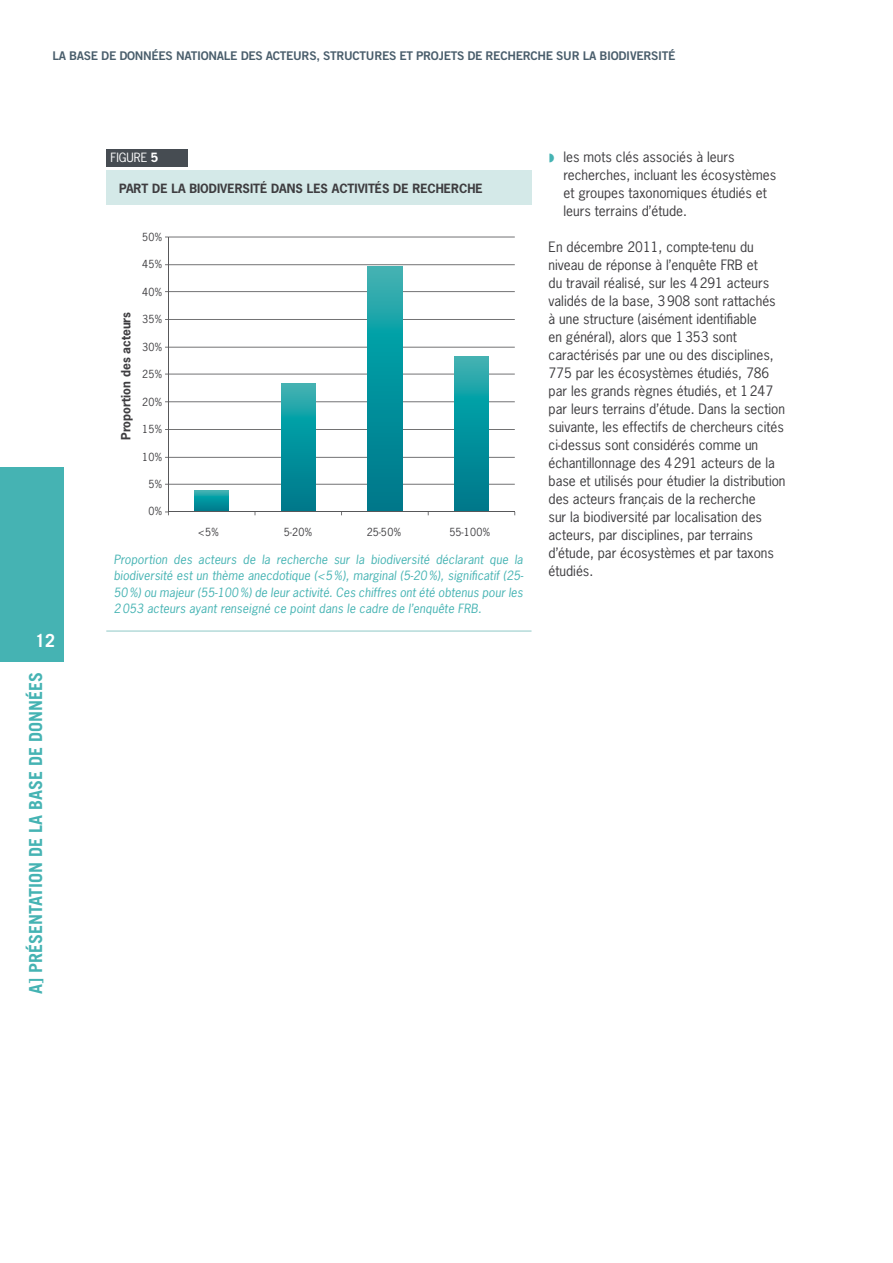
<style>
.page{position:relative;width:893px;height:1263px;background:#fff}
.page>*{position:absolute;margin:0;border:0;box-sizing:border-box;transform-origin:0 0}
.t1{font:700 18px "Trade Gothic LT Std";color:#45b3b3}
.t2{font:700 18px "Trade Gothic LT Std";color:#fff}
.t3{font:13.5px/18px "News Gothic Std";color:#3e3d40}
.t4{font:italic 12px/16.5px "News Gothic Std";letter-spacing:.01em;color:#45b3b3;text-align:justify}
.t5{font:12px "Trade Gothic LT Std Bd 2";letter-spacing:-.025em;color:#4a5e6c}
.t6{font:700 12px "News Gothic Std";color:#3e3d40}
.t7{font:12px "News Gothic Std";color:#fff}
.t8{font:10.5px "News Gothic Std";letter-spacing:.03em;color:#3e3d40}
.s1{font-weight:700}
</style>
<div class="page">
<div style="left:0;top:468px;width:64px;height:194px;background:#45b3b3"></div>
<div style="left:106px;top:171px;width:425px;height:34px;background:#d4e9e8"></div>
<hr style="left:168px;top:237px;width:347px;height:1px;background:#58585a">
<hr style="left:168px;top:264px;width:347px;height:1px;background:#58585a">
<hr style="left:168px;top:291px;width:347px;height:1px;background:#58585a">
<hr style="left:168px;top:319px;width:347px;height:1px;background:#58585a">
<hr style="left:168px;top:347px;width:347px;height:1px;background:#58585a">
<hr style="left:168px;top:374px;width:347px;height:1px;background:#58585a">
<hr style="left:168px;top:401px;width:347px;height:1px;background:#58585a">
<hr style="left:168px;top:429px;width:347px;height:1px;background:#58585a">
<hr style="left:168px;top:457px;width:347px;height:1px;background:#58585a">
<hr style="left:168px;top:484px;width:347px;height:1px;background:#58585a">
<svg style="left:194px;top:491px;width:35px;height:20px"></svg>
<svg style="left:281px;top:384px;width:35px;height:127px;background:#0b939e"></svg>
<svg style="left:368px;top:267px;width:34px;height:244px;background:#0b939d"></svg>
<svg style="left:454px;top:356px;width:35px;height:155px;background:#0b939e"></svg>
<hr style="left:168px;top:237px;width:1px;height:275px;background:#58585a">
<hr style="left:168px;top:511px;width:347px;height:1px;background:#58585a">
<div style="left:106px;top:149px;width:81px;height:18px;background:#464c52"></div>
<hr style="left:106px;top:630px;width:425px;height:2px;background:#b4dad9">
<p class="t5" style="left:52px;top:48px;width:625px">LA BASE DE DONNÉES NATIONALE DES ACTEURS, STRUCTURES ET PROJETS DE RECHERCHE SUR LA BIODIVERSITÉ</p>
<h1 class="t2" style="left:35px;top:629px;width:22px">12</h1>
<h1 class="t1" style="left:25px;top:994px;width:322px;rotate:-90deg">A] Présentation de la base de données</h1>
<p class="t7" style="left:111px;top:150px;width:49px">FIGURE <span class="s1">5</span></p>
<p class="t6" style="left:119px;top:181px;width:365px">PART DE LA BIODIVERSITÉ DANS LES ACTIVITÉS DE RECHERCHE</p>
<p class="t8" style="left:142px;top:230px;width:22px">50%</p>
<p class="t8" style="left:142px;top:257px;width:22px">45%</p>
<p class="t6" style="left:118px;top:440px;width:130px;rotate:-90deg">Proportion des acteurs</p>
<p class="t8" style="left:142px;top:285px;width:22px">40%</p>
<p class="t8" style="left:142px;top:312px;width:22px">35%</p>
<p class="t8" style="left:142px;top:340px;width:22px">30%</p>
<p class="t8" style="left:142px;top:367px;width:22px">25%</p>
<p class="t8" style="left:142px;top:395px;width:22px">20%</p>
<p class="t8" style="left:142px;top:422px;width:22px">15%</p>
<p class="t8" style="left:142px;top:450px;width:22px">10%</p>
<p class="t8" style="left:148px;top:477px;width:15px">5%</p>
<p class="t8" style="left:148px;top:505px;width:15px">0%</p>
<p class="t8" style="left:198px;top:526px;width:23px">&lt;5%</p>
<p class="t8" style="left:284px;top:526px;width:30px">5-20%</p>
<p class="t8" style="left:367px;top:526px;width:36px">25-50%</p>
<p class="t8" style="left:449px;top:526px;width:42px">55-100%</p>
<p class="t4" style="left:114px;top:551px;width:411px">Proportion des acteurs de la recherche sur la biodiversité déclarant que la biodiversité est un thème anecdotique (&lt;5%), marginal (5-20%), significatif (25- 50%) ou majeur (55-100%) de leur activité. Ces chiffres ont été obtenus pour les 2 053 acteurs ayant renseigné ce point dans le cadre de l’enquête FRB.</p>
<p class="t3" style="left:563px;top:148px;width:214px">les mots clés associés à leurs recherches, incluant les écosystèmes et groupes taxonomiques étudiés et leurs terrains d’étude.</p>
<p class="t3" style="left:548px;top:238px;width:239px">En décembre 2011, compte-tenu du niveau de réponse à l’enquête FRB et<br>du travail réalisé, sur les 4291 acteurs validés de la base, 3908 sont rattachés à une structure (aisément identifiable<br>en général), alors que 1353 sont caractérisés par une ou des disciplines, 775 par les écosystèmes étudiés, 786 par les grands règnes étudiés, et 1247 par leurs terrains d’étude. Dans la section suivante, les effectifs de chercheurs cités ci-dessus sont considérés comme un échantillonnage des 4291 acteurs de la base et utilisés pour étudier la distribution des acteurs français de la recherche<br>sur la biodiversité par localisation des acteurs, par disciplines, par terrains d’étude, par écosystèmes et par taxons étudiés.</p>
</div>
